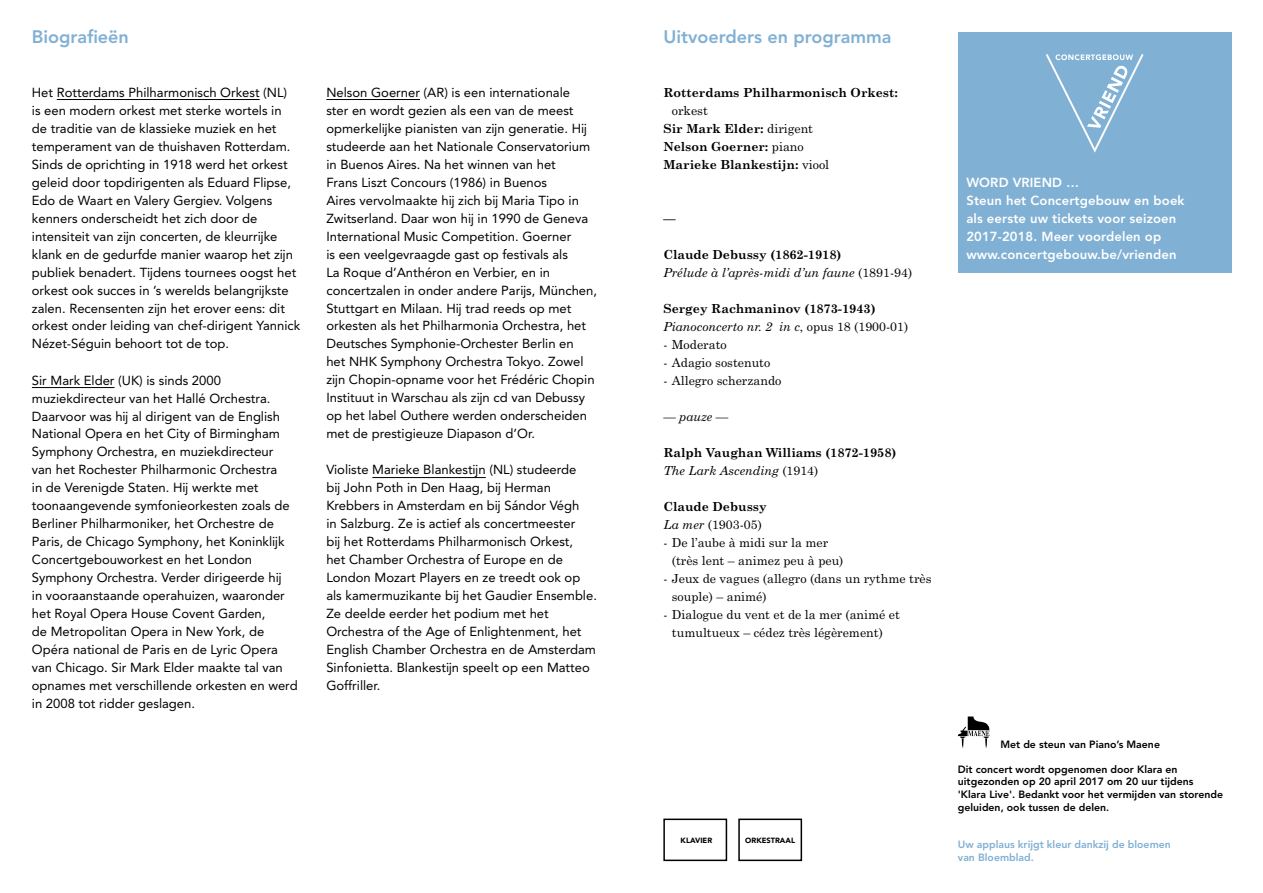
<style>
.page{position:relative;width:1263px;height:893px;background:#fff}
.page>*{position:absolute;margin:0;border:0;box-sizing:border-box;transform-origin:0 0}
.t1{font:800 18px "Avenir LT Pro";color:#80b0d4}
.t2{font:13.05px/18px "Avenir LT Pro";color:#000}
.t3{font:800 13.05px/18px "Avenir LT Pro";letter-spacing:.01em;color:#fff}
.t4{font:700 12.45px/18px "Century Schoolbook Pro";color:#000}
.t5{font:12.45px/18px "Century Schoolbook Pro";color:#000}
.t6{font:italic 12.45px/18px "Century Schoolbook Pro";color:#000}
.t7{font:800 10.5px/12.6px "Avenir LT Pro";color:#000}
.t8{font:800 10.5px/12.6px "Avenir LT Pro";color:#80b0d4}
.t9{font:900 7.5px "Avenir LT Pro";color:#000}
.s1{font-weight:400}
.s2{font-weight:700;font-style:normal}
.s3{font-style:normal}
.s4{font-weight:400;font-style:italic}
</style>
<div class="page">
<div style="left:663px;top:819px;width:64px;height:42px;border:2px solid #000"></div>
<div style="left:738px;top:819px;width:64px;height:42px;border:2px solid #000"></div>
<hr style="left:57px;top:99px;width:203px;height:1px;background:#000">
<hr style="left:32px;top:387px;width:83px;height:1px;background:#000">
<hr style="left:326px;top:99px;width:94px;height:1px;background:#000">
<hr style="left:372px;top:477px;width:114px;height:1px;background:#000">
<div style="left:958px;top:32px;width:273px;height:240px;background:#80b0d4"></div>
<svg style="left:1046px;top:54px;width:97px;height:99px"></svg>
<svg style="left:958px;top:716px;width:31px;height:31px"></svg>
<h1 class="t1" style="left:32px;top:26px;width:99px">Biografieën</h1>
<p class="t2" style="left:32px;top:83px;width:270px">Het Rotterdams Philharmonisch Orkest (NL)<br>is een modern orkest met sterke wortels in<br>de traditie van de klassieke muziek en het temperament van de thuishaven Rotterdam.<br>Sinds de oprichting in 1918 werd het orkest geleid door topdirigenten als Eduard Flipse, Edo de Waart en Valery Gergiev. Volgens kenners onderscheidt het zich door de intensiteit van zijn concerten, de kleurrijke klank en de gedurfde manier waarop het zijn publiek benadert. Tijdens tournees oogst het orkest ook succes in ’s werelds belangrijkste zalen. Recensenten zijn het erover eens: dit orkest onder leiding van chef-dirigent Yannick Nézet-Séguin behoort tot de top.</p>
<p class="t2" style="left:32px;top:371px;width:267px">Sir Mark Elder (UK) is sinds 2000 muziekdirecteur van het Hallé Orchestra.<br>Daarvoor was hij al dirigent van de English National Opera en het City of Birmingham Symphony Orchestra, en muziekdirecteur<br>van het Rochester Philharmonic Orchestra<br>in de Verenigde Staten. Hij werkte met toonaangevende symfonieorkesten zoals de Berliner Philharmoniker, het Orchestre de Paris, de Chicago Symphony, het Koninklijk Concertgebouworkest en het London Symphony Orchestra. Verder dirigeerde hij<br>in vooraanstaande operahuizen, waaronder het Royal Opera House Covent Garden,<br>de Metropolitan Opera in New York, de Opéra national de Paris en de Lyric Opera van Chicago. Sir Mark Elder maakte tal van opnames met verschillende orkesten en werd in 2008 tot ridder geslagen.</p>
<p class="t2" style="left:326px;top:83px;width:272px">Nelson Goerner (AR) is een internationale<br>ster en wordt gezien als een van de meest opmerkelijke pianisten van zijn generatie. Hij studeerde aan het Nationale Conservatorium in Buenos Aires. Na het winnen van het<br>Frans Liszt Concours (1986) in Buenos<br>Aires vervolmaakte hij zich bij Maria Tipo in Zwitserland. Daar won hij in 1990 de Geneva International Music Competition. Goerner<br>is een veelgevraagde gast op festivals als<br>La Roque d’Anthéron en Verbier, en in concertzalen in onder andere Parijs, München, Stuttgart en Milaan. Hij trad reeds op met orkesten als het Philharmonia Orchestra, het Deutsches Symphonie-Orchester Berlin en<br>het NHK Symphony Orchestra Tokyo. Zowel zijn Chopin-opname voor het Frédéric Chopin Instituut in Warschau als zijn cd van Debussy op het label Outhere werden onderscheiden met de prestigieuze Diapason d’Or.</p>
<p class="t2" style="left:326px;top:461px;width:272px">Violiste Marieke Blankestijn (NL) studeerde<br>bij John Poth in Den Haag, bij Herman Krebbers in Amsterdam en bij Sándor Végh<br>in Salzburg. Ze is actief als concertmeester<br>bij het Rotterdams Philharmonisch Orkest,<br>het Chamber Orchestra of Europe en de London Mozart Players en ze treedt ook op als kamermuzikante bij het Gaudier Ensemble.<br>Ze deelde eerder het podium met het Orchestra of the Age of Enlightenment, het English Chamber Orchestra en de Amsterdam Sinfonietta. Blankestijn speelt op een Matteo Goffriller.</p>
<h1 class="t1" style="left:663px;top:26px;width:229px">Uitvoerders en programma</h1>
<p class="t4" style="left:663px;top:83px;width:236px">Rotterdams Philharmonisch Orkest:</p>
<p class="t4" style="left:663px;top:101px;width:167px;text-indent:9px"><span class="s1">orkest<br></span>Sir Mark Elder: <span class="s1">dirigent<br></span>Nelson Goerner: <span class="s1">piano<br></span>Marieke Blankestijn: <span class="s1">viool</span></p>
<p class="t4" style="left:663px;top:209px;width:14px">—</p>
<p class="t6" style="left:663px;top:245px;width:250px"><span class="s2">Claude Debussy (1862-1918)<br></span>Prélude à l’après-midi d’un faune <span class="s3">(1891-94)</span></p>
<p class="t4" style="left:663px;top:299px;width:246px">Sergey Rachmaninov (1873-1943)<br><span class="s4">Pianoconcerto nr. 2 in c</span><span class="s1">, opus 18 (1900-01)</span></p>
<p class="t5" style="left:663px;top:335px;width:65px">- Moderato</p>
<p class="t5" style="left:663px;top:353px;width:108px">- Adagio sostenuto</p>
<p class="t5" style="left:663px;top:371px;width:120px">- Allegro scherzando</p>
<p class="t6" style="left:663px;top:407px;width:67px"><span class="s3">—</span> pauze <span class="s3">—</span></p>
<p class="t4" style="left:663px;top:443px;width:234px">Ralph Vaughan Williams (1872-1958)<br><span class="s4">The Lark Ascending</span> <span class="s1">(1914)</span></p>
<p class="t4" style="left:663px;top:497px;width:105px">Claude Debussy<br><span class="s4">La mer</span> <span class="s1">(1903-05)</span></p>
<p class="t5" style="left:672px;top:533px;width:173px;text-indent:-9px">- De l’aube à midi sur la mer (très lent – animez peu à peu)</p>
<p class="t5" style="left:672px;top:569px;width:261px;text-indent:-9px">- Jeux de vagues (allegro (dans un rythme très souple) – animé)</p>
<p class="t5" style="left:672px;top:605px;width:230px;text-indent:-9px">- Dialogue du vent et de la mer (animé et tumultueux – cédez très légèrement)</p>
<p class="t3" style="left:966px;top:173px;width:220px">WORD VRIEND …<br>Steun het Concertgebouw en boek als eerste uw tickets voor seizoen<br>2017-2018. Meer voordelen op www.concertgebouw.be/vrienden</p>
<p class="t9" style="left:680px;top:835px;width:33px">KLAVIER</p>
<p class="t9" style="left:745px;top:835px;width:51px">ORKESTRAAL</p>
<p class="t7" style="left:1000px;top:738px;width:161px">Met de steun van Piano’s Maene</p>
<p class="t7" style="left:958px;top:763px;width:267px">Dit concert wordt opgenomen door Klara en uitgezonden op 20 april 2017 om 20 uur tijdens 'Klara Live'. Bedankt voor het vermijden van storende geluiden, ook tussen de delen.</p>
<p class="t8" style="left:958px;top:838px;width:214px">Uw applaus krijgt kleur dankzij de bloemen van Bloemblad.</p>
</div>
